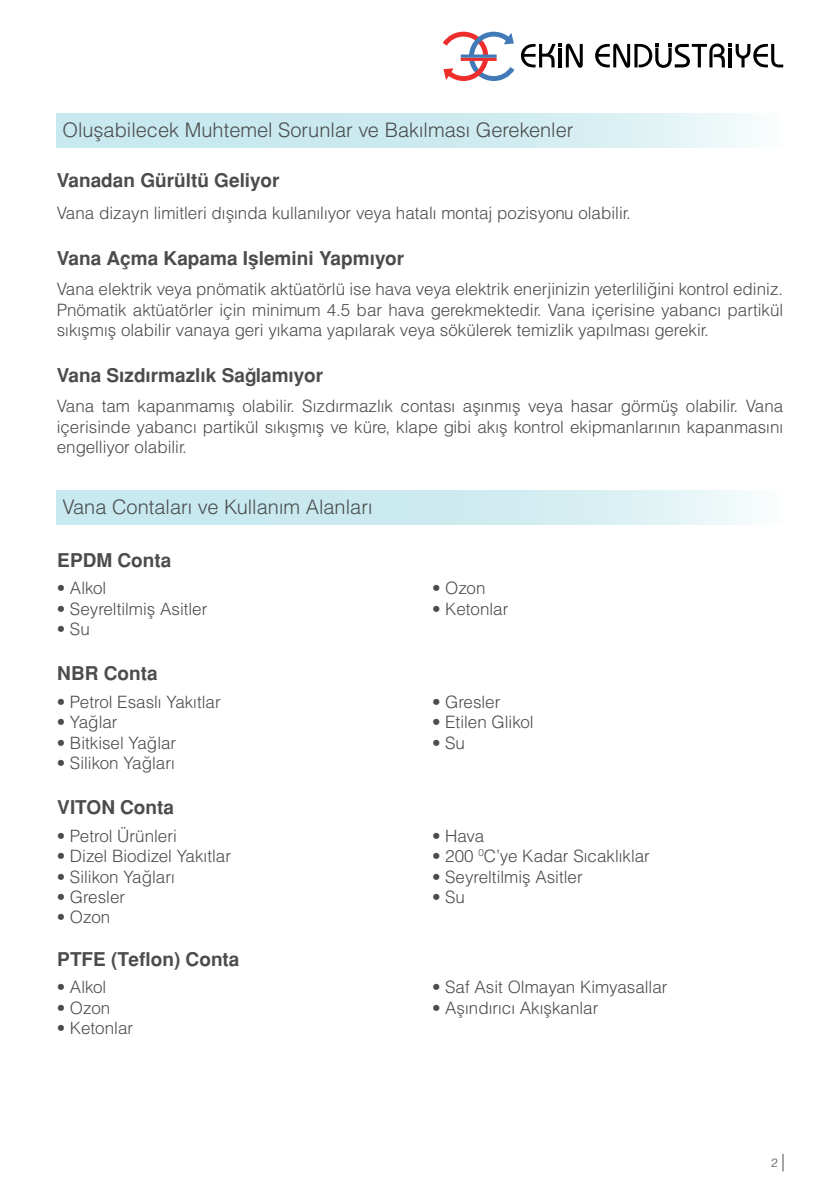
<style>
.page{position:relative;width:840px;height:1191px;background:#fff}
.page>*{position:absolute;margin:0;border:0;box-sizing:border-box;transform-origin:0 0}
.t1{font:20px "Helvetica Light Normal Tr";color:#4b4c4d}
.t2{font:700 19px "Helvetica Tr";color:#4b4c4d}
.t3{font:17px/20.4px "Helvetica Light Normal Tr";color:#4b4c4d;text-align:justify}
.t4{font:12px "Helvetica Light Normal Tr";color:#4b4c4d}
</style>
<div class="page">
<svg style="left:782px;top:1153px;width:1px;height:18px"></svg>
<svg style="left:442px;top:32px;width:72px;height:49px"></svg>
<svg style="left:520px;top:44px;width:62px;height:24px"></svg>
<svg style="left:595px;top:44px;width:187px;height:24px"></svg>
<svg style="left:57px;top:113px;width:695px;height:34px;background:#d1ecf1"></svg>
<svg style="left:57px;top:490px;width:695px;height:34px;background:#d1ecf1"></svg>
<p class="t1" style="left:62px;top:117px;width:512px">Oluşabilecek Muhtemel Sorunlar ve Bakılması Gerekenler</p>
<p class="t2" style="left:57px;top:169px;width:224px">Vanadan Gürültü Geliyor</p>
<p class="t3" style="left:57px;top:203px;width:575px">Vana dizayn limitleri dışında kullanılıyor veya hatalı montaj pozisyonu olabilir.</p>
<p class="t2" style="left:57px;top:247px;width:349px">Vana Açma Kapama Işlemini Yapmıyor</p>
<p class="t3" style="left:57px;top:279px;width:727px">Vana elektrik veya pnömatik aktüatörlü ise hava veya elektrik enerjinizin yeterliliğini kontrol ediniz.<br>Pnömatik aktüatörler için minimum 4.5 bar hava gerekmektedir. Vana içerisine yabancı partikül sıkışmış olabilir vanaya geri yıkama yapılarak veya sökülerek temizlik yapılması gerekir.</p>
<p class="t2" style="left:57px;top:363px;width:268px">Vana Sızdırmazlık Sağlamıyor</p>
<p class="t3" style="left:57px;top:395px;width:727px">Vana tam kapanmamış olabilir. Sızdırmazlık contası aşınmış veya hasar görmüş olabilir. Vana içerisinde yabancı partikül sıkışmış ve küre, klape gibi akış kontrol ekipmanlarının kapanmasını engelliyor olabilir.</p>
<p class="t1" style="left:62px;top:494px;width:311px">Vana Contaları ve Kullanım Alanları</p>
<p class="t2" style="left:57px;top:549px;width:116px">EPDM Conta</p>
<p class="t3" style="left:57px;top:578px;width:51px">• Alkol</p>
<p class="t3" style="left:57px;top:598px;width:152px">• Seyreltilmiş Asitler</p>
<p class="t3" style="left:57px;top:618px;width:35px">• Su</p>
<p class="t2" style="left:57px;top:662px;width:102px">NBR Conta</p>
<p class="t3" style="left:57px;top:691px;width:165px">• Petrol Esaslı Yakıtlar</p>
<p class="t3" style="left:57px;top:711px;width:62px">• Yağlar</p>
<p class="t3" style="left:57px;top:732px;width:121px">• Bitkisel Yağlar</p>
<p class="t3" style="left:57px;top:752px;width:119px">• Silikon Yağları</p>
<p class="t2" style="left:57px;top:796px;width:118px">VITON Conta</p>
<p class="t3" style="left:57px;top:825px;width:121px">• Petrol Ürünleri</p>
<p class="t3" style="left:57px;top:845px;width:176px">• Dizel Biodizel Yakıtlar</p>
<p class="t3" style="left:57px;top:866px;width:119px">• Silikon Yağları</p>
<p class="t3" style="left:57px;top:886px;width:70px">• Gresler</p>
<p class="t3" style="left:57px;top:906px;width:55px">• Ozon</p>
<p class="t2" style="left:57px;top:947px;width:184px">PTFE (Teflon) Conta</p>
<p class="t3" style="left:57px;top:976px;width:51px">• Alkol</p>
<p class="t3" style="left:57px;top:997px;width:55px">• Ozon</p>
<p class="t3" style="left:57px;top:1017px;width:78px">• Ketonlar</p>
<p class="t3" style="left:432px;top:578px;width:55px">• Ozon</p>
<p class="t3" style="left:432px;top:598px;width:78px">• Ketonlar</p>
<p class="t3" style="left:432px;top:691px;width:70px">• Gresler</p>
<p class="t3" style="left:432px;top:711px;width:103px">• Etilen Glikol</p>
<p class="t3" style="left:432px;top:732px;width:35px">• Su</p>
<p class="t3" style="left:432px;top:825px;width:54px">• Hava</p>
<p class="t3" style="left:432px;top:845px;width:219px">• 200 <sup>0</sup>C’ye Kadar Sıcaklıklar</p>
<p class="t3" style="left:432px;top:866px;width:152px">• Seyreltilmiş Asitler</p>
<p class="t3" style="left:432px;top:886px;width:35px">• Su</p>
<p class="t3" style="left:432px;top:976px;width:237px">• Saf Asit Olmayan Kimyasallar</p>
<p class="t3" style="left:432px;top:997px;width:168px">• Aşındırıcı Akışkanlar</p>
<p class="t4" style="left:770px;top:1155px;width:8px">2</p>
</div>
